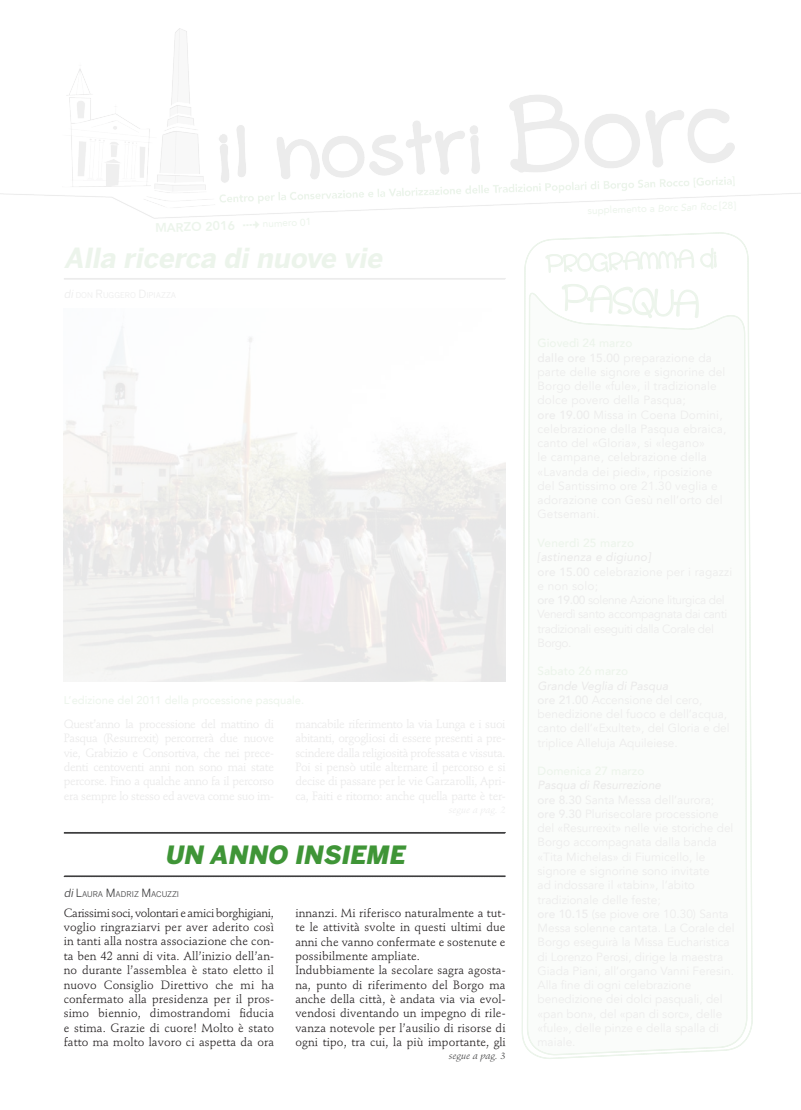
<style>
.page{position:relative;width:801px;height:1110px;background:#fff}
.page>*{position:absolute;margin:0;border:0;box-sizing:border-box;transform-origin:0 0}
.IL_NOSTRI_BORC_titol{font:italic 900 25px "Benton Sans";color:#3f9537}
.t1{font:11.88px/14.4px "Stempel Schneidler Std";letter-spacing:.01em;color:#231f20;text-align:justify}
.t2{font:11.88px "Stempel Schneidler Std";letter-spacing:-.025em;color:#231f20}
.IL_NOSTRI_BORC_sotto{font:italic 10px "Stempel Schneidler Std";color:#3e3e3f}
.IL_NOSTRI_BORC_autor{font:7.88px "Benton Sans";color:#3e3e3f}
.s1{font-style:italic;font-size:11.25px}
.s2{font-size:11.25px}
</style>
<div class="page">
<svg style="left:64px;top:832px;width:442px;height:1px"></svg>
<svg style="left:64px;top:875px;width:442px;height:1px"></svg>
<img style="left:522px;top:233px;width:231px;height:826px">
<p class="IL_NOSTRI_BORC_titol" style="left:165px;top:840px;width:246px">UN ANNO INSIEME</p>
<p class="IL_NOSTRI_BORC_autor" style="left:64px;top:889px;width:117px"><span class="s1">di</span><span class="s2">L</span>AURA <span class="s2">M</span>ADR IZ <span class="s2">M</span>ACUZZI</p>
<p class="t2" style="left:64px;top:905px;width:212px">Carissimi soci, volontari e amici borghigiani,</p>
<p class="t1" style="left:64px;top:919px;width:212px">voglio ringraziarvi per aver aderito così in tanti alla nostra associazione che con&shy;ta ben 42 anni di vita. All’inizio dell’an&shy;no durante l’assemblea è stato eletto il nuovo Consiglio Direttivo che mi ha confermato alla presidenza per il pros&shy;simo biennio, dimostrandomi fiducia e stima. Grazie di cuore! Molto è stato fatto ma molto lavoro ci aspetta da ora</p>
<p class="t1" style="left:295px;top:905px;width:212px">innanzi. Mi riferisco naturalmente a tut&shy;te le attività svolte in questi ultimi due anni che vanno confermate e sostenute e possibilmente ampliate.</p>
<p class="t1" style="left:295px;top:962px;width:212px">Indubbiamente la secolare sagra agosta&shy;na, punto di riferimento del Borgo ma anche della città, è andata via via evol&shy;vendosi diventando un impegno di rile&shy;vanza notevole per l’ausilio di risorse di ogni tipo, tra cui, la più importante, gli</p>
<p class="IL_NOSTRI_BORC_sotto" style="left:449px;top:1049px;width:58px">segue a pag. 3</p>
</div>
